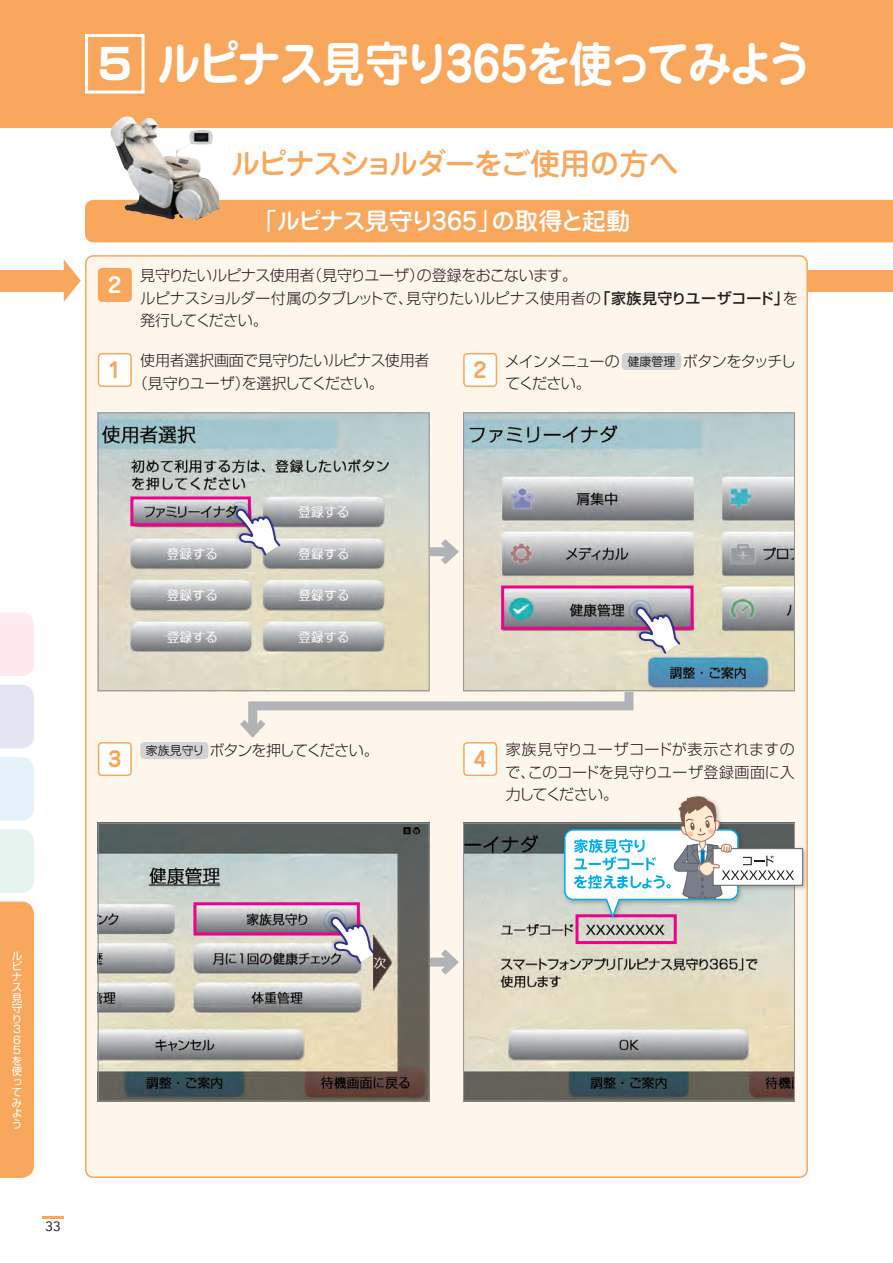
<style>
.page{position:relative;width:893px;height:1263px;background:#fff}
.page>*{position:absolute;margin:0;border:0;box-sizing:border-box;transform-origin:0 0}
.t1{font:700 48px "Jun 501 Pro";letter-spacing:-.045em;color:#fff;scale:.91 1}
.t2{font:500 30px "Jun 34 Pro";letter-spacing:-.075em;color:#f9a75d}
.t3{font:500 24px "Jun 34 Pro";letter-spacing:-.065em;color:#fff}
.t4{font:700 21px "Jun 501 Pro";color:#f9a75d}
.t5{font:700 21px "Jun 501 Pro";color:#fff}
.t6{font:300 15px/22.5px "Shin Go Pro";letter-spacing:-.03em;color:#231f20}
.t7{font:300 15px "Shin Go Pro";letter-spacing:-.065em;color:#231f20}
.t8{font:13.5px "Avenir";color:#231f20}
.t9{font:12px "Jun 201 Pro";color:#231f20}
.t10{font:10.5px/10.5px "Shin Go Pro";color:#fff}
.s1{font-family:"Shin Go Pro";font-size:42px}
.s2{font-weight:500}
</style>
<div class="page">
<div style="left:0;top:0;width:893px;height:128px;background:#f9a75d"></div>
<div style="left:799px;top:270px;width:94px;height:21px;background:#f9a75d"></div>
<div style="left:0;top:270px;width:68px;height:21px;background:#f9a75d"></div>
<svg style="left:64px;top:260px;width:17px;height:42px"></svg>
<div style="left:86px;top:256px;width:721px;height:921px;background:#fef5eb;border-radius:8px"></div>
<div style="left:85px;top:34px;width:60px;height:60px;border:3px solid #fff"></div>
<hr style="left:43px;top:1216px;width:21px;height:2px;background:#f9a75d">
<div style="left:0;top:612px;width:34px;height:64px;background:#fdebef"></div>
<div style="left:0;top:685px;width:34px;height:63px;background:#e3e5f3"></div>
<div style="left:0;top:757px;width:34px;height:64px;background:#e5f2fa"></div>
<div style="left:0;top:829px;width:34px;height:64px;background:#e6f4f0"></div>
<div style="left:0;top:901px;width:34px;height:277px;background:#f9a75d"></div>
<div style="left:85px;top:200px;width:808px;height:42px;background:#f9a75d"></div>
<svg style="left:244px;top:593px;width:394px;height:120px"></svg>
<svg style="left:240px;top:713px;width:25px;height:25px"></svg>
<svg style="left:429px;top:547px;width:5px;height:9px"></svg>
<svg style="left:434px;top:539px;width:25px;height:26px"></svg>
<svg style="left:429px;top:958px;width:5px;height:9px"></svg>
<svg style="left:434px;top:949px;width:25px;height:26px"></svg>
<div style="left:98px;top:268px;width:34px;height:34px;background:#f9a75d;border-radius:4px"></div>
<div style="left:140px;top:742px;width:68px;height:17px;background:#d1d2d4;border-radius:4px"></div>
<div style="left:622px;top:353px;width:59px;height:17px;background:#d1d2d4;border-radius:4px"></div>
<div style="left:99px;top:354px;width:32px;height:32px;background:#fff;border-radius:4px"></div>
<div style="left:98px;top:353px;width:34px;height:34px;border:2px solid #f9a75d;border-radius:4px"></div>
<div style="left:99px;top:743px;width:32px;height:32px;background:#fff;border-radius:4px"></div>
<div style="left:98px;top:742px;width:34px;height:34px;border:2px solid #f9a75d;border-radius:4px"></div>
<div style="left:464px;top:354px;width:32px;height:32px;background:#fff;border-radius:4px"></div>
<div style="left:463px;top:353px;width:34px;height:34px;border:2px solid #f9a75d;border-radius:4px"></div>
<div style="left:464px;top:743px;width:32px;height:32px;background:#fff;border-radius:4px"></div>
<div style="left:463px;top:742px;width:34px;height:34px;border:2px solid #f9a75d;border-radius:4px"></div>
<img style="left:100px;top:414px;width:327px;height:275px">
<div style="left:98px;top:412px;width:331px;height:279px;border:1px solid #939598"></div>
<img style="left:100px;top:825px;width:327px;height:274px">
<div style="left:98px;top:823px;width:331px;height:278px;border:1px solid #939598"></div>
<img style="left:465px;top:414px;width:328px;height:275px">
<div style="left:463px;top:412px;width:332px;height:279px;border:1px solid #939598"></div>
<img style="left:465px;top:825px;width:328px;height:274px">
<div style="left:575px;top:914px;width:102px;height:30px;border:3px solid #ed028c"></div>
<img style="left:111px;top:118px;width:109px;height:101px">
<div style="left:130px;top:496px;width:121px;height:30px;border:3px solid #ed028c"></div>
<div style="left:501px;top:585px;width:192px;height:45px;border:3px solid #ed028c"></div>
<div style="left:193px;top:902px;width:167px;height:33px;border:3px solid #ed028c"></div>
<div style="left:229px;top:501px;width:23px;height:23px;border:1px solid #8dd7f7;border-radius:50%"></div>
<img style="left:231px;top:503px;width:52px;height:55px">
<svg style="left:231px;top:505px;width:50px;height:52px"></svg>
<div style="left:629px;top:600px;width:22px;height:23px;border:1px solid #8dd7f7;border-radius:50%"></div>
<img style="left:631px;top:602px;width:52px;height:54px">
<svg style="left:631px;top:604px;width:50px;height:51px"></svg>
<div style="left:323px;top:910px;width:23px;height:22px;border:1px solid #8dd7f7;border-radius:50%"></div>
<img style="left:326px;top:912px;width:52px;height:54px">
<svg style="left:325px;top:914px;width:51px;height:51px"></svg>
<div style="left:561px;top:794px;width:248px;height:129px;background:#231f20;opacity:.3"></div>
<div style="left:713px;top:849px;width:90px;height:36px;background:#fff"></div>
<div style="left:713px;top:848px;width:90px;height:38px;border:1px solid #636366"></div>
<svg style="left:564px;top:794px;width:230px;height:123px"></svg>
<h1 class="t1" style="left:98px;top:26px;width:785px"><span class="s1">5</span> ルピナス見守り365を使ってみよう</h1>
<p class="t2" style="left:231px;top:140px;width:450px">ルピナスショルダーをご使用の方へ</p>
<p class="t5" style="left:108px;top:268px;width:15px">2</p>
<p class="t4" style="left:108px;top:353px;width:15px">1</p>
<p class="t3" style="left:253px;top:202px;width:379px">「ルピナス見守り365」の取得と起動</p>
<p class="t6" style="left:140px;top:262px;width:438px">見守りたいルピナス使用者（見守りユーザ）の登録をおこないます。</p>
<p class="t6" style="left:140px;top:285px;width:659px">ルピナスショルダー付属のタブレットで、見守りたいルピナス使用者の<span class="s2">「家族見守りユーザコード」</span>を発行してください。</p>
<p class="t6" style="left:133px;top:347px;width:298px;text-indent:8px">使用者選択画面で見守りたいルピナス使用者（見守りユーザ）を選択してください。</p>
<p class="t7" style="left:505px;top:349px;width:117px">メインメニューの</p>
<p class="t9" style="left:627px;top:352px;width:49px">健康管理</p>
<p class="t6" style="left:683px;top:348px;width:115px">ボタンをタッチし</p>
<p class="t6" style="left:505px;top:370px;width:87px">てください。</p>
<p class="t4" style="left:474px;top:353px;width:15px">2</p>
<p class="t4" style="left:108px;top:742px;width:15px">3</p>
<p class="t9" style="left:146px;top:741px;width:60px">家族見守り</p>
<p class="t7" style="left:209px;top:738px;width:171px">ボタンを押してください。</p>
<p class="t10" style="left:12px;top:949px;width:12px">ルピナス見守り<br>３<br>６<br>５を使ってみよう</p>
<p class="t8" style="left:46px;top:1216px;width:17px">33</p>
<p class="t4" style="left:474px;top:742px;width:15px">4</p>
<p class="t6" style="left:505px;top:736px;width:291px;text-align:justify">家族見守りユーザコードが表示されますので、このコードを見守りユーザ登録画面に入力してください。</p>
</div>
